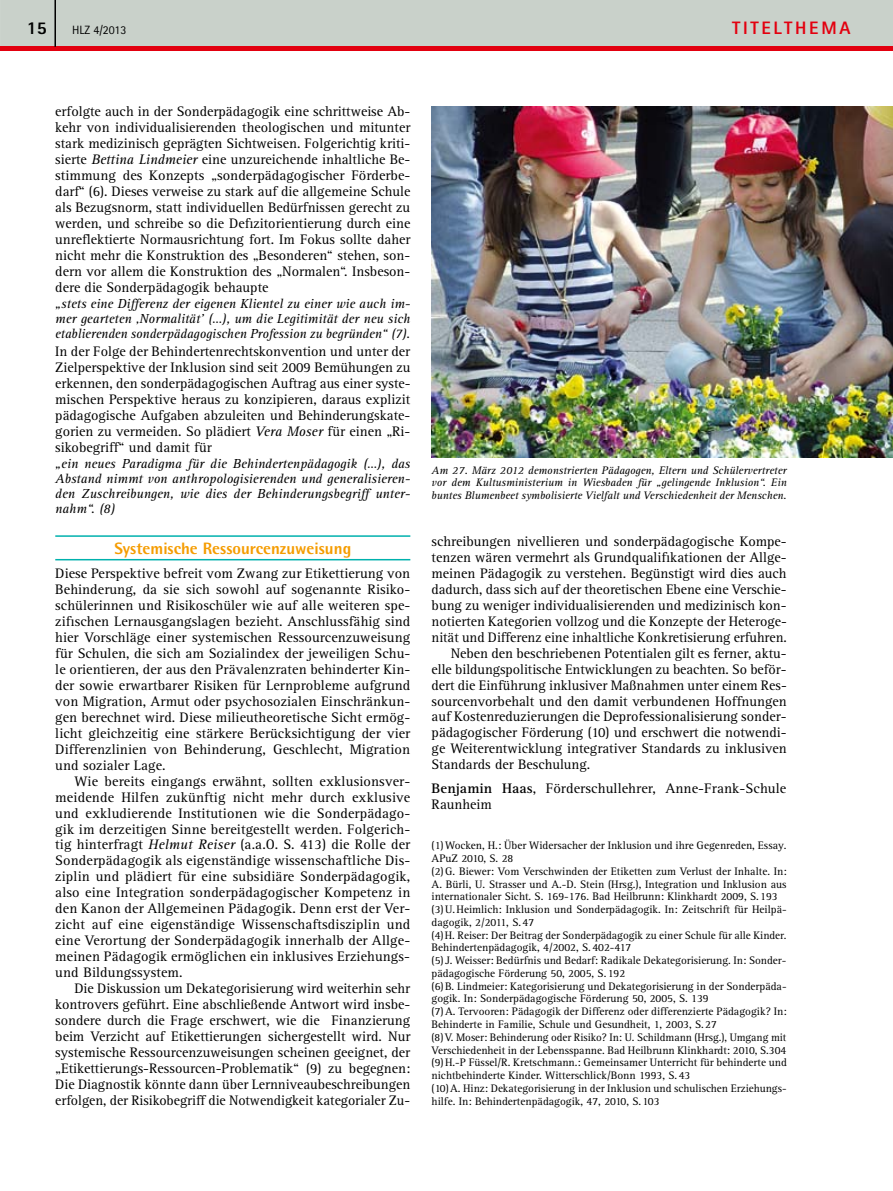
<style>
.page{position:relative;width:893px;height:1191px;background:#fff}
.page>*{position:absolute;margin:0;border:0;box-sizing:border-box;transform-origin:0 0}
.t1{font:800 18px "Rotis Sans Serif Std";letter-spacing:.15em;color:#e3000f}
.t2{font:800 18px "Rotis Sans Serif Std";color:#000}
.t3{font:800 16.5px "Rotis Semi Sans Std";color:#f59c00}
.t4{font:14.25px/15.9px "Rotis Serif Std";color:#000;text-align:justify}
.t5{font:italic 13.5px/15px "Rotis Serif Std";color:#000;text-align:justify}
.t6{font:12px "Rotis Sans Serif Std";color:#000}
.t7{font:11.25px/12.8px "Rotis Serif Std";color:#000}
.t8{font:italic 11.25px/12.8px "Rotis Serif Std";color:#000;text-align:justify}
.s1{font-style:italic}
.s2{font-weight:700}
</style>
<div class="page">
<div style="left:0;top:0;width:893px;height:47px;background:#c9d1ca"></div>
<hr style="left:0;top:47px;width:893px;height:4px;background:#e3000f">
<hr style="left:54px;top:0;width:2px;height:47px;background:#000">
<hr style="left:55px;top:535px;width:355px;height:2px;background:#00b1ad">
<hr style="left:55px;top:559px;width:355px;height:1px;background:#00b1ad">
<img style="left:432px;top:106px;width:461px;height:351px">
<p class="t2" style="left:27px;top:16px;width:22px">15</p>
<p class="t6" style="left:72px;top:23px;width:56px">HLZ 4/2013</p>
<p class="t1" style="left:732px;top:16px;width:120px">TITELTHEMA</p>
<p class="t4" style="left:55px;top:104px;width:357px">erfolgte auch in der Sonderpädagogik eine schrittweise Ab&shy;kehr von individualisierenden theologischen und mitunter stark medizinisch geprägten Sichtweisen. Folgerichtig kriti&shy;sierte <span class="s1">Bettina Lindmeier</span> eine unzureichende inhaltliche Be&shy;stimmung des Konzepts „sonderpädagogischer Förderbe&shy;darf“ (6). Dieses verweise zu stark auf die allgemeine Schule als Bezugsnorm, statt individuellen Bedürfnissen gerecht zu werden, und schreibe so die Defizitorientierung durch eine unreflektierte Normausrichtung fort. Im Fokus sollte daher nicht mehr die Konstruktion des „Besonderen“ stehen, son&shy;dern vor allem die Konstruktion des „Normalen“. Insbeson&shy;dere die Sonderpädagogik behaupte</p>
<p class="t5" style="left:55px;top:297px;width:357px">„stets eine Differenz der eigenen Klientel zu einer wie auch im&shy;mer gearteten ‚Normalität’ (…), um die Legitimität der neu sich etablierenden sonderpädagogischen Profession zu begründen“ (7).</p>
<p class="t4" style="left:55px;top:343px;width:357px">In der Folge der Behindertenrechtskonvention und unter der Zielperspektive der Inklusion sind seit 2009 Bemühungen zu erkennen, den sonderpädagogischen Auftrag aus einer syste&shy;mischen Perspektive heraus zu konzipieren, daraus explizit pädagogische Aufgaben abzuleiten und Behinderungskate&shy;gorien zu vermeiden. So plädiert <span class="s1">Vera Moser</span> für einen „Ri&shy;sikobegriff“ und damit für</p>
<p class="t5" style="left:55px;top:456px;width:357px">„ein neues Paradigma für die Behindertenpädagogik (…), das Abstand nimmt von anthropologisierenden und generalisieren&shy;den Zuschreibungen, wie dies der Behinderungsbegriff unter&shy;nahm“. (8)</p>
<p class="t3" style="left:114px;top:538px;width:238px">Systemische Ressourcenzuweisung</p>
<p class="t4" style="left:55px;top:566px;width:357px">Diese Perspektive befreit vom Zwang zur Etikettierung von Behinderung, da sie sich sowohl auf sogenannte Risiko&shy;schülerinnen und Risikoschüler wie auf alle weiteren spe&shy;zifischen Lernausgangslagen bezieht. Anschlussfähig sind hier Vorschläge einer systemischen Ressourcenzuweisung für Schulen, die sich am Sozialindex der jeweiligen Schu&shy;le orientieren, der aus den Prävalenzraten behinderter Kin&shy;der sowie erwartbarer Risiken für Lernprobleme aufgrund von Migration, Armut oder psychosozialen Einschränkun&shy;gen berechnet wird. Diese milieutheoretische Sicht ermög&shy;licht gleichzeitig eine stärkere Berücksichtigung der vier Differenzlinien von Behinderung, Geschlecht, Migration und sozialer Lage.</p>
<p class="t4" style="left:55px;top:773px;width:357px;text-indent:19px">Wie bereits eingangs erwähnt, sollten exklusionsver&shy;meidende Hilfen zukünftig nicht mehr durch exklusive und exkludierende Institutionen wie die Sonderpädago&shy;gik im derzeitigen Sinne bereitgestellt werden. Folgerich&shy;tig hinterfragt <span class="s1">Helmut Reiser</span> (a.a.O. S. 413) die Rolle der Sonderpädagogik als eigenständige wissenschaftliche Dis&shy;ziplin und plädiert für eine subsidiäre Sonderpädagogik, also eine Integration sonderpädagogischer Kompetenz in den Kanon der Allgemeinen Pädagogik. Denn erst der Ver&shy;zicht auf eine eigenständige Wissenschaftsdisziplin und eine Verortung der Sonderpädagogik innerhalb der Allge&shy;meinen Pädagogik ermöglichen ein inklusives Erziehungs&shy;und Bildungssystem.</p>
<p class="t4" style="left:55px;top:980px;width:357px;text-indent:19px">Die Diskussion um Dekategorisierung wird weiterhin sehr kontrovers geführt. Eine abschließende Antwort wird insbe&shy;sondere durch die Frage erschwert, wie die Finanzierung beim Verzicht auf Etikettierungen sichergestellt wird. Nur systemische Ressourcenzuweisungen scheinen geeignet, der „Etikettierungs-Ressourcen-Problematik“ (9) zu begegnen:<br>Die Diagnostik könnte dann über Lernniveaubeschreibungen erfolgen, der Risikobegriff die Notwendigkeit kategorialer Zu-</p>
<p class="t8" style="left:432px;top:464px;width:357px">Am 27. März 2012 demonstrierten Pädagogen, Eltern und Schülervertreter vor dem Kultusministerium in Wiesbaden für „gelingende Inklusion“. Ein buntes Blumenbeet symbolisierte Vielfalt und Verschiedenheit der Menschen.</p>
<p class="t4" style="left:432px;top:534px;width:357px">schreibungen nivellieren und sonderpädagogische Kompe-</p>
<p class="t4" style="left:432px;top:549px;width:357px">tenzen wären vermehrt als Grundqualifikationen der Allge-</p>
<p class="t4" style="left:432px;top:565px;width:357px">meinen Pädagogik zu verstehen. Begünstigt wird dies auch</p>
<p class="t4" style="left:432px;top:581px;width:356px">dadurch, dass sich auf der theoretischen Ebene eine Verschie-</p>
<p class="t4" style="left:432px;top:597px;width:357px">bung zu weniger individualisierenden und medizinisch kon-</p>
<p class="t4" style="left:432px;top:613px;width:357px">notierten Kategorien vollzog und die Konzepte der Heteroge-</p>
<p class="t4" style="left:432px;top:629px;width:357px">nität und Differenz eine inhaltliche Konkretisierung erfuhren.</p>
<p class="t4" style="left:451px;top:645px;width:338px">Neben den beschriebenen Potentialen gilt es ferner, aktu-</p>
<p class="t4" style="left:432px;top:661px;width:356px">elle bildungspolitische Entwicklungen zu beachten. So beför-</p>
<p class="t4" style="left:432px;top:677px;width:357px">dert die Einführung inklusiver Maßnahmen unter einem Res-</p>
<p class="t4" style="left:432px;top:693px;width:357px">sourcenvorbehalt und den damit verbundenen Hoffnungen</p>
<p class="t4" style="left:432px;top:709px;width:356px">auf Kostenreduzierungen die Deprofessionalisierung sonder-</p>
<p class="t4" style="left:432px;top:725px;width:357px">pädagogischer Förderung (10) und erschwert die notwendi-</p>
<p class="t4" style="left:432px;top:741px;width:357px">ge Weiterentwicklung integrativer Standards zu inklusiven</p>
<p class="t4" style="left:432px;top:757px;width:160px">Standards der Beschulung.</p>
<p class="t4" style="left:432px;top:780px;width:356px"><span class="s2">Benjamin Haas</span>, Förderschullehrer, Anne-Frank-Schule<br>Raunheim</p>
<p class="t7" style="left:432px;top:839px;width:357px">(1)Wocken, H.: Über Widersacher der Inklusion und ihre Gegenreden, Essay.<br>APuZ 2010, S. 28<br>(2)G. Biewer: Vom Verschwinden der Etiketten zum Verlust der Inhalte. In:<br>A. Bürli, U. Strasser und A.-D. Stein (Hrsg.), Integration und Inklusion aus internationaler Sicht. S. 169-176. Bad Heilbrunn: Klinkhardt 2009, S.193 (3)U.Heimlich: Inklusion und Sonderpädagogik. In: Zeitschrift für Heilpä&shy;dagogik, 2/2011, S.47<br>(4)H. Reiser: Der Beitrag der Sonderpädagogik zu einer Schule für alle Kinder.<br>Behindertenpädagogik, 4/2002, S.402-417<br>(5) J. Weisser: Bedürfnis und Bedarf: Radikale Dekategorisierung. In: Sonder&shy;pädagogische Förderung 50, 2005, S.192<br>(6)B. Lindmeier: Kategorisierung und Dekategorisierung in der Sonderpäda&shy;gogik. In: Sonderpädagogische Förderung 50, 2005, S. 139<br>(7)A. Tervooren: Pädagogik der Differenz oder differenzierte Pädagogik? In:<br>Behinderte in Familie, Schule und Gesundheit, 1, 2003, S.27<br>(8)V. Moser: Behinderung oder Risiko? In: U. Schildmann (Hrsg.), Umgang mit Verschiedenheit in der Lebensspanne. Bad Heilbrunn Klinkhardt: 2010, S.304 (9)H.-P Füssel/R. Kretschmann.: Gemeinsamer Unterricht für behinderte und nichtbehinderte Kinder. Witterschlick/Bonn 1993, S.43<br>(10)A. Hinz: Dekategorisierung in der Inklusion und schulischen Erziehungs&shy;hilfe. In: Behindertenpädagogik, 47, 2010, S.103</p>
</div>
